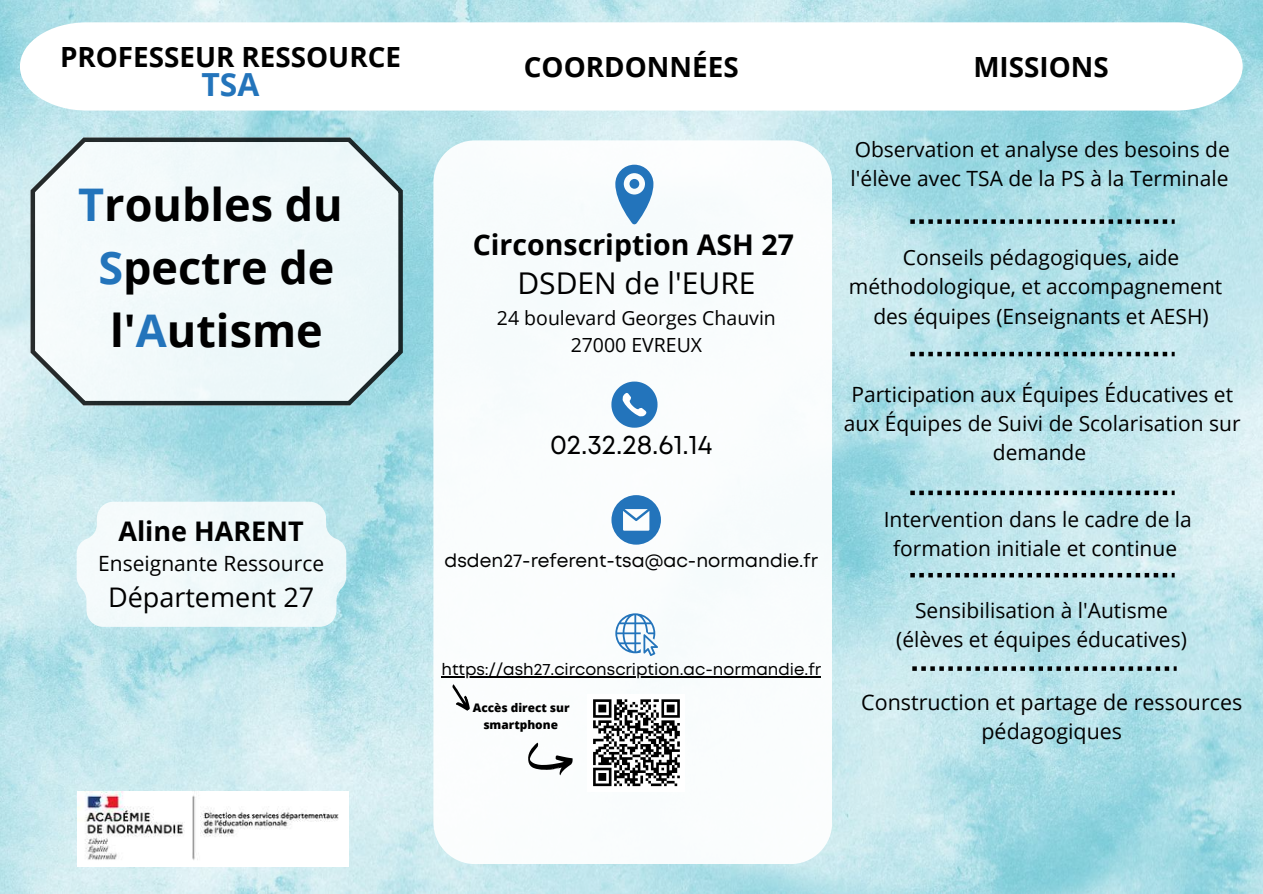
<style>
.page{position:relative;width:1263px;height:894px;background:#fff}
.page>*{position:absolute;margin:0;border:0;box-sizing:border-box;transform-origin:0 0}
.t1{font:700 45px/63px "Open Sans";color:#000;text-align:center}
.t2{font:700 31.8px "Open Sans";color:#2374bb}
.t3{font:30px "Open Sans";color:#000}
.t4{font:700 28.5px "Open Sans";color:#000}
.t5{font:700 27.75px "Open Sans";color:#000}
.t6{font:27.15px "Mont";color:#000}
.t7{font:27px "Open Sans";color:#000}
.t8{font:700 27px "Open Sans";color:#000}
.t9{font:21.45px/29.2px "Open Sans";color:#000;text-align:center}
.t10{font:21px/29.2px "Open Sans";color:#000;text-align:center}
.t11{font:19.5px/27px "Open Sans";color:#000;text-align:center}
.t12{font:18.6px "Mont";color:#000}
.t13{font:16.5px "Mont";color:#000}
.t14{font:800 11.85px/16.5px "Open Sans";color:#000;text-align:center}
.s1{color:#2374bb}
</style>
<div class="page">
<img style="left:0;top:0;width:1263px;height:893px">
<svg style="left:433px;top:140px;width:399px;height:723px"></svg>
<svg style="left:611px;top:381px;width:46px;height:46px"></svg>
<svg style="left:615px;top:165px;width:38px;height:59px"></svg>
<div style="left:629px;top:179px;width:10px;height:10px;background:#2374bb;border-radius:50%"></div>
<svg style="left:611px;top:495px;width:50px;height:49px"></svg>
<svg style="left:615px;top:613px;width:43px;height:43px"></svg>
<svg style="left:910px;top:219px;width:265px;height:5px"></svg>
<svg style="left:910px;top:352px;width:265px;height:4px"></svg>
<svg style="left:910px;top:490px;width:265px;height:5px"></svg>
<svg style="left:910px;top:572px;width:265px;height:5px"></svg>
<svg style="left:912px;top:666px;width:265px;height:4px"></svg>
<img style="left:77px;top:791px;width:271px;height:75px">
<svg style="left:528px;top:742px;width:45px;height:33px"></svg>
<svg style="left:447px;top:681px;width:26px;height:33px"></svg>
<svg style="left:20px;top:22px;width:1223px;height:88px"></svg>
<hr style="left:441px;top:676px;width:380px;height:1px;background:#000">
<div style="left:588px;top:693px;width:97px;height:98px;background:#fff"></div>
<svg style="left:593px;top:699px;width:87px;height:88px"></svg>
<svg style="left:31px;top:137px;width:372px;height:268px"></svg>
<svg style="left:77px;top:501px;width:269px;height:125px"></svg>
<h3 class="t5" style="left:60px;top:38px;width:342px">PROFESSEUR RESSOURCE</h3>
<h3 class="t5" style="left:524px;top:47px;width:216px">COORDONNÉES</h3>
<h3 class="t5" style="left:973px;top:47px;width:137px">MISSIONS</h3>
<h2 class="t2" style="left:201px;top:62px;width:59px">TSA</h2>
<h1 class="t1" style="left:78px;top:171px;width:266px"><span class="s1">T</span>roubles du<br><span class="s1">S</span>pectre de l'<span class="s1">A</span>utisme</h1>
<p class="t8" style="left:118px;top:511px;width:187px">Aline HARENT</p>
<p class="t10" style="left:98px;top:548px;width:227px">Enseignante Ressource</p>
<p class="t7" style="left:108px;top:578px;width:208px">Département 27</p>
<h3 class="t4" style="left:473px;top:225px;width:323px">Circonscription ASH 27</h3>
<h3 class="t3" style="left:517px;top:262px;width:240px">DSDEN de l'EURE</h3>
<p class="t11" style="left:497px;top:303px;width:280px">24 boulevard Georges Chauvin<br>27000 EVREUX</p>
<p class="t6" style="left:550px;top:434px;width:164px">02.32.28.61.14</p>
<p class="t12" style="left:445px;top:553px;width:375px">dsden27-referent-tsa@ac-normandie.fr</p>
<p class="t13" style="left:441px;top:663px;width:381px">https://ash27.circonscription.ac-normandie.fr</p>
<p class="t14" style="left:473px;top:699px;width:98px">Accès direct sur smartphone</p>
<p class="t10" style="left:851px;top:134px;width:381px;text-align:left">Observation et analyse des besoins de l'élève avec TSA de la PS à la Terminale</p>
<p class="t10" style="left:849px;top:242px;width:375px">Conseils pédagogiques, aide méthodologique, et accompagnement des équipes (Enseignants et AESH)</p>
<p class="t10" style="left:844px;top:378px;width:398px">Participation aux Équipes Éducatives et aux Équipes de Suivi de Scolarisation sur demande</p>
<p class="t10" style="left:884px;top:504px;width:310px">Intervention dans le cadre de la formation initiale et continue</p>
<p class="t10" style="left:896px;top:595px;width:292px">Sensibilisation à l'Autisme (élèves et équipes éducatives)</p>
<p class="t9" style="left:861px;top:686px;width:383px">Construction et partage de ressources pédagogiques</p>
</div>
